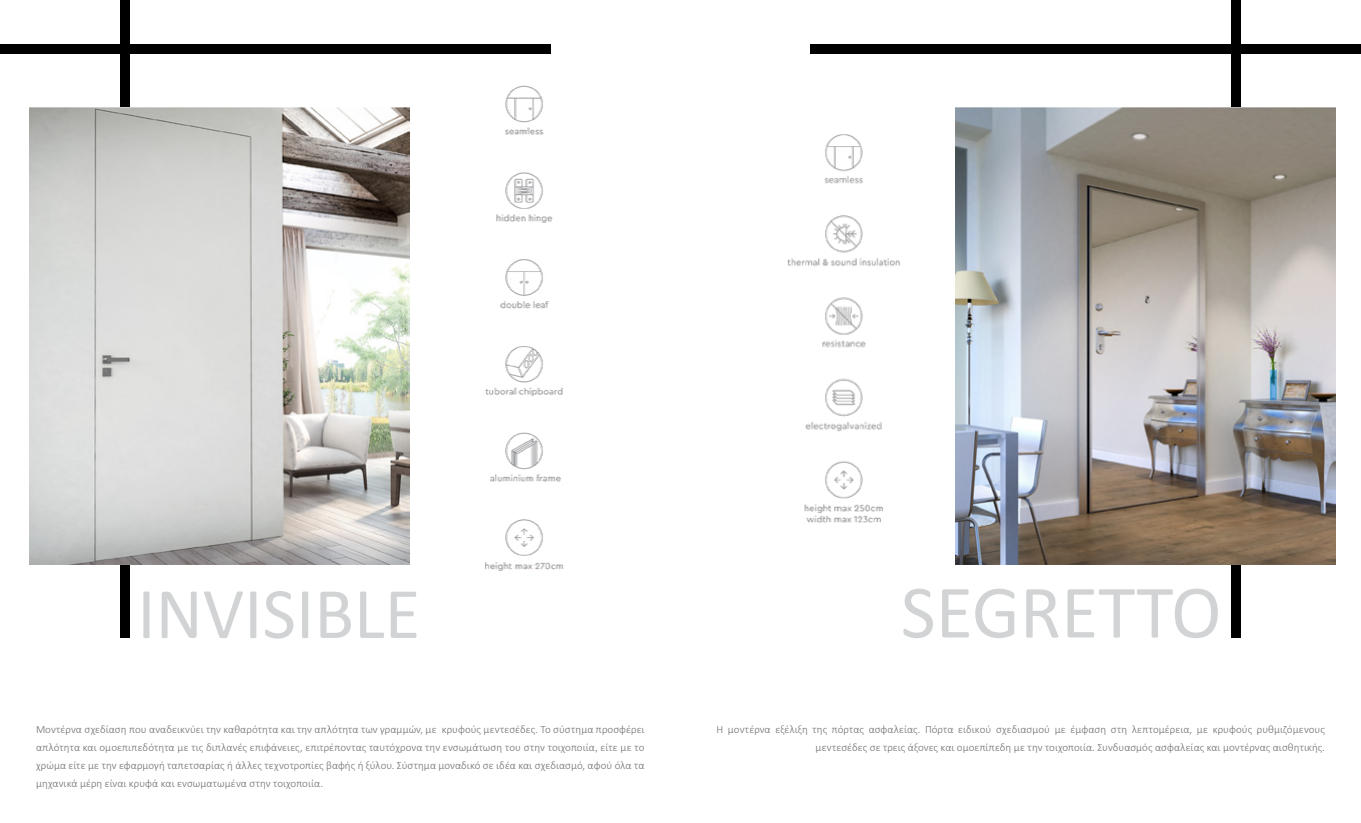
<style>
.page{position:relative;width:1361px;height:823px;background:#fff}
.page>*{position:absolute;margin:0;border:0;box-sizing:border-box;transform-origin:0 0}
.t1{font:76.1px "Calibri";color:#d1d3d4}
.t2{font:73.1px "Calibri";color:#d1d3d4}
.t3{font:300 11px/18px "Calibri";letter-spacing:.005em;color:#6d6e71;text-align:justify}
</style>
<div class="page">
<div style="left:120px;top:0;width:10px;height:636px;background:#000"></div>
<div style="left:0;top:44px;width:550px;height:10px;background:#000"></div>
<div style="left:1230px;top:0;width:10px;height:636px;background:#000"></div>
<div style="left:810px;top:44px;width:551px;height:10px;background:#000"></div>
<img style="left:485px;top:85px;width:79px;height:486px">
<img style="left:787px;top:134px;width:113px;height:389px">
<img style="left:30px;top:108px;width:379px;height:455px">
<img style="left:955px;top:108px;width:380px;height:455px">
<h2 class="t2" style="left:137px;top:562px;width:285px">INVISIBLE</h2>
<h1 class="t1" style="left:901px;top:559px;width:322px">SEGRETTO</h1>
<p class="t3" style="left:36px;top:719px;width:610px">Μοντέρνα σχεδίαση που αναδεικνύει την καθαρότητα και την απλότητα των γραμμών, με κρυφούς μεντεσέδες. Το σύστημα προσφέρει απλότητα και ομοεπιπεδότητα με τις διπλανές επιφάνειες, επιτρέποντας ταυτόχρονα την ενσωμάτωση του στην τοιχοποιία, είτε με το χρώμα είτε με την εφαρμογή ταπετσαρίας ή άλλες τεχνοτροπίες βαφής ή ξύλου. Σύστημα μοναδικό σε ιδέα και σχεδιασμό, αφού όλα τα μηχανικά μέρη είναι κρυφά και ενσωματωμένα στην τοιχοποιία.</p>
<p class="t3" style="left:716px;top:719px;width:610px;text-align:right">Η μοντέρνα εξέλιξη της πόρτας ασφαλείας. Πόρτα ειδικού σχεδιασμού με έμφαση στη λεπτομέρεια, με κρυφούς ρυθμιζόμενους μεντεσέδες σε τρεις άξονες και ομοεπίπεδη με την τοιχοποιία. Συνδυασμός ασφαλείας και μοντέρνας αισθητικής.</p>
</div>
